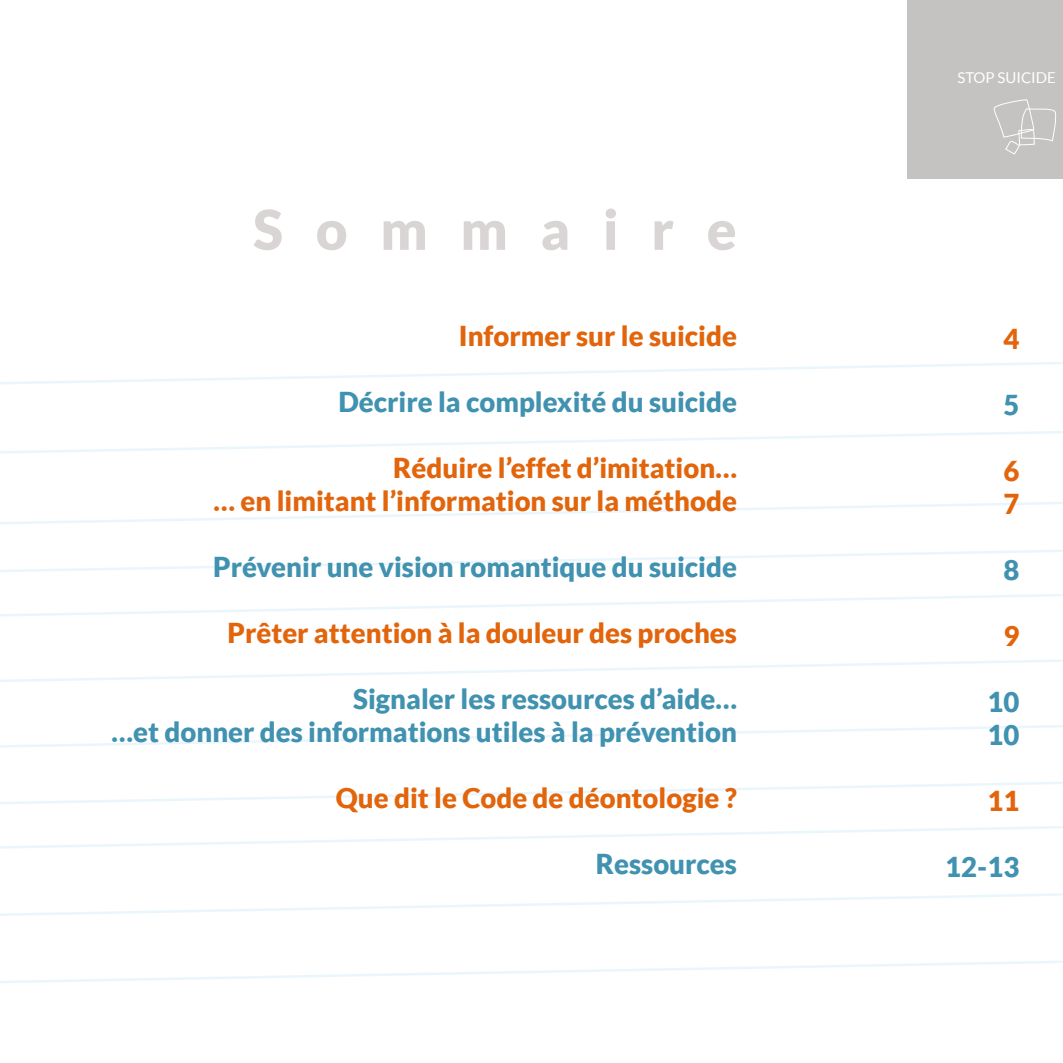
<style>
.page{position:relative;width:1063px;height:1063px;background:#fff}
.page>*{position:absolute;margin:0;border:0;box-sizing:border-box;transform-origin:0 0}
.t1{font:900 55px "Lato";letter-spacing:.595em;color:#d9d5d4}
.t2{font:900 27.5px/33px "Lato";color:#4092b0;text-align:right}
.t3{font:900 27.5px/33px "Lato";color:#e2650c;text-align:right}
.t4{font:15px "Lato";color:#fff}
</style>
<div class="page">
<div style="left:907px;top:0;width:156px;height:179px;background:#c5c2c2"></div>
<svg style="left:993px;top:99px;width:64px;height:56px"></svg>
<svg style="left:0;top:362px;width:1063px;height:22px"></svg>
<svg style="left:0;top:431px;width:1063px;height:23px"></svg>
<svg style="left:0;top:502px;width:1063px;height:22px"></svg>
<svg style="left:0;top:550px;width:1063px;height:22px"></svg>
<svg style="left:0;top:594px;width:1063px;height:23px"></svg>
<svg style="left:0;top:659px;width:1063px;height:23px"></svg>
<svg style="left:0;top:725px;width:1063px;height:23px"></svg>
<svg style="left:0;top:782px;width:1063px;height:22px"></svg>
<svg style="left:0;top:826px;width:1063px;height:23px"></svg>
<svg style="left:0;top:893px;width:1063px;height:23px"></svg>
<svg style="left:0;top:961px;width:1063px;height:22px"></svg>
<p class="t4" style="left:957px;top:69px;width:100px">STOP SUICIDE</p>
<h1 class="t1" style="left:253px;top:197px;width:485px">Sommaire</h1>
<p class="t3" style="left:459px;top:319px;width:280px">Informer sur le suicide</p>
<p class="t3" style="left:1003px;top:322px;width:17px">4</p>
<p class="t2" style="left:339px;top:385px;width:400px">Décrire la complexité du suicide</p>
<p class="t2" style="left:1003px;top:388px;width:17px">5</p>
<p class="t3" style="left:213px;top:451px;width:525px">Réduire l’effet d’imitation…<br>… en limitant l’information sur la méthode</p>
<p class="t3" style="left:1003px;top:454px;width:17px;text-align:left">6<br>7</p>
<p class="t2" style="left:213px;top:550px;width:525px">Prévenir une vision romantique du suicide</p>
<p class="t2" style="left:1003px;top:553px;width:17px">8</p>
<p class="t3" style="left:227px;top:616px;width:511px">Prêter attention à la douleur des proches</p>
<p class="t3" style="left:1003px;top:619px;width:17px">9</p>
<p class="t2" style="left:112px;top:682px;width:627px">Signaler les ressources d’aide…<br>…et donner des informations utiles à la prévention</p>
<p class="t2" style="left:987px;top:685px;width:33px;text-align:left">10<br>10</p>
<p class="t3" style="left:336px;top:781px;width:403px">Que dit le Code de déontologie ?</p>
<p class="t3" style="left:987px;top:784px;width:33px">11</p>
<p class="t2" style="left:596px;top:847px;width:143px">Ressources</p>
<p class="t2" style="left:945px;top:850px;width:75px">12-13</p>
</div>
